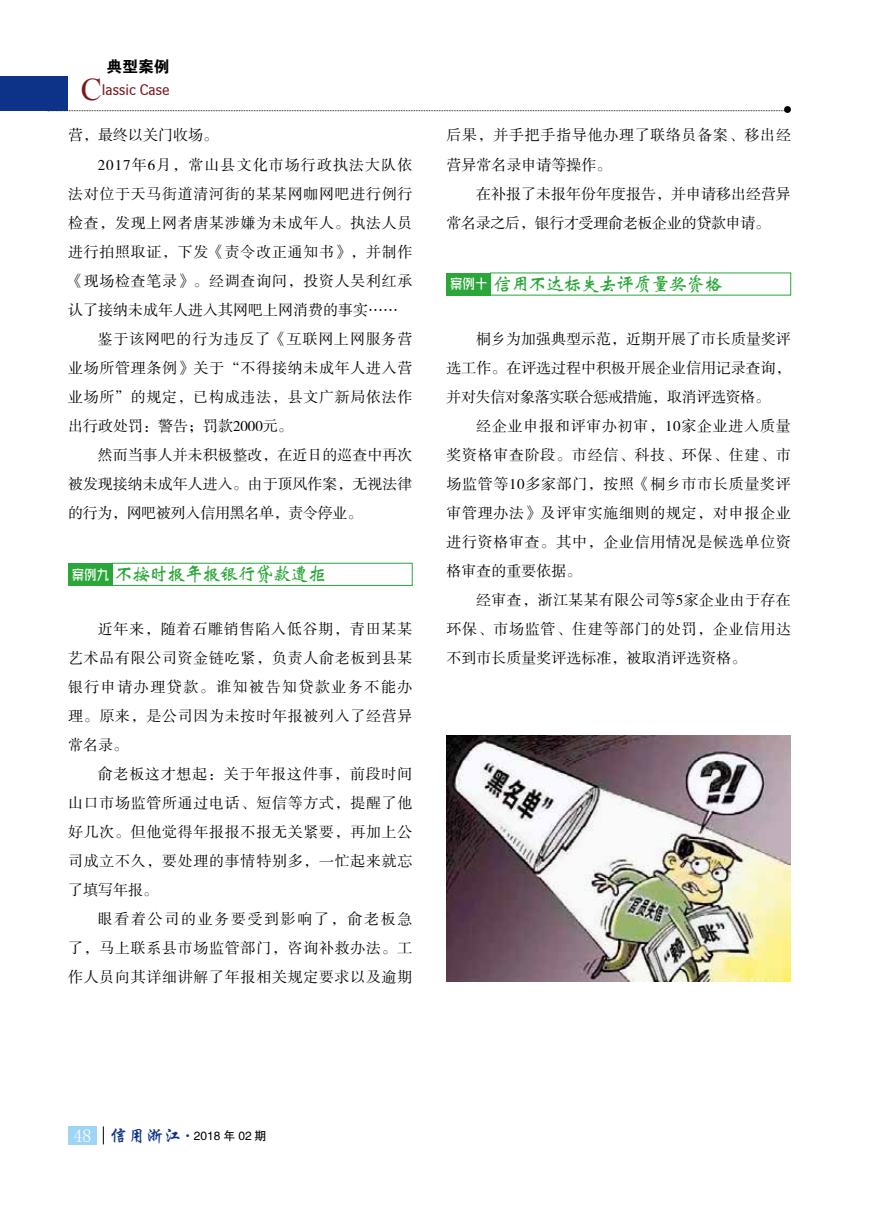
<style>
.page{position:relative;width:893px;height:1212px;background:#fff}
.page>*{position:absolute;margin:0;border:0;box-sizing:border-box;transform-origin:0 0}
.t1{font:19.5px "FZWBK GBK1 0";letter-spacing:-.06em;color:#2aa738;scale:.96 1}
.t2{font:15.75px "Bell Centennial BT Sub Caption";color:#7c181d}
.t3{font:15.75px "FZDHTK GBK1 0";color:#000}
.t4{font:15px/29px "FZSSK GBK1 0";letter-spacing:.045em;color:#000;text-align:justify}
.t5{font:15px "FZSSK GBK1 0";color:#000}
.t6{font:15px/29px "FZSSK GBK1 0";letter-spacing:-.01em;color:#000}
.t7{font:15px "FZSSK GBK1 0";letter-spacing:.07em;color:#000}
.t8{font:15px "FZSSK GBK1 0";letter-spacing:-.02em;color:#000}
.t9{font:12px "FZHTK GBK1 0";color:#000}
.s1{font-family:"Times New Roman";font-size:31.5px}
.s2{font-family:"REEJI Big Young Bold GB2.0";font-size:15px;color:#fff}
.s3{font-family:"Sim Sun";font-size:18px;color:#fff}
.s4{font-family:"FZXKK GBK1 0";font-size:18px;color:#0c3388}
.s5{font-family:"Sim Sun";color:#0c3388}
</style>
<div class="page">
<div style="left:68px;top:1126px;width:29px;height:18px;background:#9fd5f4"></div>
<svg style="left:103px;top:1126px;width:1px;height:18px"></svg>
<svg style="left:68px;top:110px;width:716px;height:1px"></svg>
<div style="left:784px;top:106px;width:7px;height:7px;background:#000;border-radius:50%"></div>
<div style="left:0;top:76px;width:68px;height:35px;background:#0c3388"></div>
<div style="left:112px;top:563px;width:300px;height:23px;border:1px solid #2aa738"></div>
<div style="left:68px;top:563px;width:45px;height:23px;background:#2aa738"></div>
<div style="left:446px;top:273px;width:45px;height:22px;background:#2aa738"></div>
<img style="left:447px;top:736px;width:344px;height:245px">
<p class="t3" style="left:107px;top:58px;width:64px">典型案例</p>
<p class="t2" style="left:81px;top:80px;width:90px"><span class="s1">C</span>lassic Case</p>
<p class="t5" style="left:68px;top:128px;width:152px">营，最终以关门收场。</p>
<p class="t7" style="left:98px;top:157px;width:316px">2017年6月，常山县文化市场行政执法大队依</p>
<p class="t4" style="left:68px;top:180px;width:346px">法对位于天马街道清河街的某某网咖网吧进行例行</p>
<p class="t4" style="left:68px;top:209px;width:346px">检查，发现上网者唐某涉嫌为未成年人。执法人员</p>
<p class="t4" style="left:68px;top:238px;width:346px">进行拍照取证，下发《责令改正通知书》，并制作</p>
<p class="t4" style="left:68px;top:267px;width:346px">《现场检查笔录》。经调查询问，投资人吴利红承</p>
<p class="t5" style="left:68px;top:302px;width:332px">认了接纳未成年人进入其网吧上网消费的事实……</p>
<p class="t4" style="left:98px;top:325px;width:316px">鉴于该网吧的行为违反了《互联网上网服务营</p>
<p class="t4" style="left:68px;top:354px;width:346px">业场所管理条例》关于“不得接纳未成年人进入营</p>
<p class="t4" style="left:68px;top:383px;width:346px">业场所”的规定，已构成违法，县文广新局依法作</p>
<p class="t5" style="left:68px;top:418px;width:226px">出行政处罚：警告；罚款2000元。</p>
<p class="t5" style="left:98px;top:447px;width:316px">然而当事人并未积极整改，在近日的巡查中再次</p>
<p class="t5" style="left:68px;top:476px;width:346px">被发现接纳未成年人进入。由于顶风作案，无视法律</p>
<p class="t8" style="left:68px;top:505px;width:296px">的行为，网吧被列入信用黑名单，责令停业。</p>
<h1 class="t1" style="left:72px;top:564px;width:267px"><span class="s2">案例九</span>不按时报年报银行贷款遭拒</h1>
<p class="t4" style="left:68px;top:615px;width:346px;text-indent:30px">近年来，随着石雕销售陷入低谷期，青田某某艺术品有限公司资金链吃紧，负责人俞老板到县某银行申请办理贷款。谁知被告知贷款业务不能办理。原来，是公司因为未按时年报被列入了经营异常名录。</p>
<p class="t4" style="left:68px;top:760px;width:346px;text-indent:30px">俞老板这才想起：关于年报这件事，前段时间山口市场监管所通过电话、短信等方式，提醒了他好几次。但他觉得年报报不报无关紧要，再加上公司成立不久，要处理的事情特别多，一忙起来就忘了填写年报。</p>
<p class="t4" style="left:68px;top:905px;width:346px;text-indent:30px">眼看着公司的业务要受到影响了，俞老板急了，马上联系县市场监管部门，咨询补救办法。工作人员向其详细讲解了年报相关规定要求以及逾期</p>
<p class="t4" style="left:446px;top:122px;width:346px">后果，并手把手指导他办理了联络员备案、移出经营异常名录申请等操作。</p>
<p class="t6" style="left:446px;top:180px;width:346px;text-indent:30px">在补报了未报年份年度报告，并申请移出经营异常名录之后，银行才受理俞老板企业的贷款申请。</p>
<h1 class="t1" style="left:450px;top:274px;width:285px"><span class="s2">案例十</span>信用不达标失去评质量奖资格</h1>
<p class="t4" style="left:446px;top:325px;width:346px;text-indent:30px">桐乡为加强典型示范，近期开展了市长质量奖评选工作。在评选过程中积极开展企业信用记录查询，并对失信对象落实联合惩戒措施，取消评选资格。</p>
<p class="t4" style="left:446px;top:412px;width:346px;text-indent:30px">经企业申报和评审办初审，10家企业进入质量奖资格审查阶段。市经信、科技、环保、住建、市场监管等10多家部门，按照《桐乡市市长质量奖评审管理办法》及评审实施细则的规定，对申报企业进行资格审查。其中，企业信用情况是候选单位资格审查的重要依据。</p>
<p class="t4" style="left:446px;top:586px;width:346px;text-indent:30px">经审查，浙江某某有限公司等5家企业由于存在环保、市场监管、住建等部门的处罚，企业信用达不到市长质量奖评选标准，被取消评选资格。</p>
<p class="t9" style="left:73px;top:1129px;width:195px"><span class="s3">48</span> <span class="s4">信用浙江</span><span class="s5">·</span>2018 年 02 期</p>
</div>
